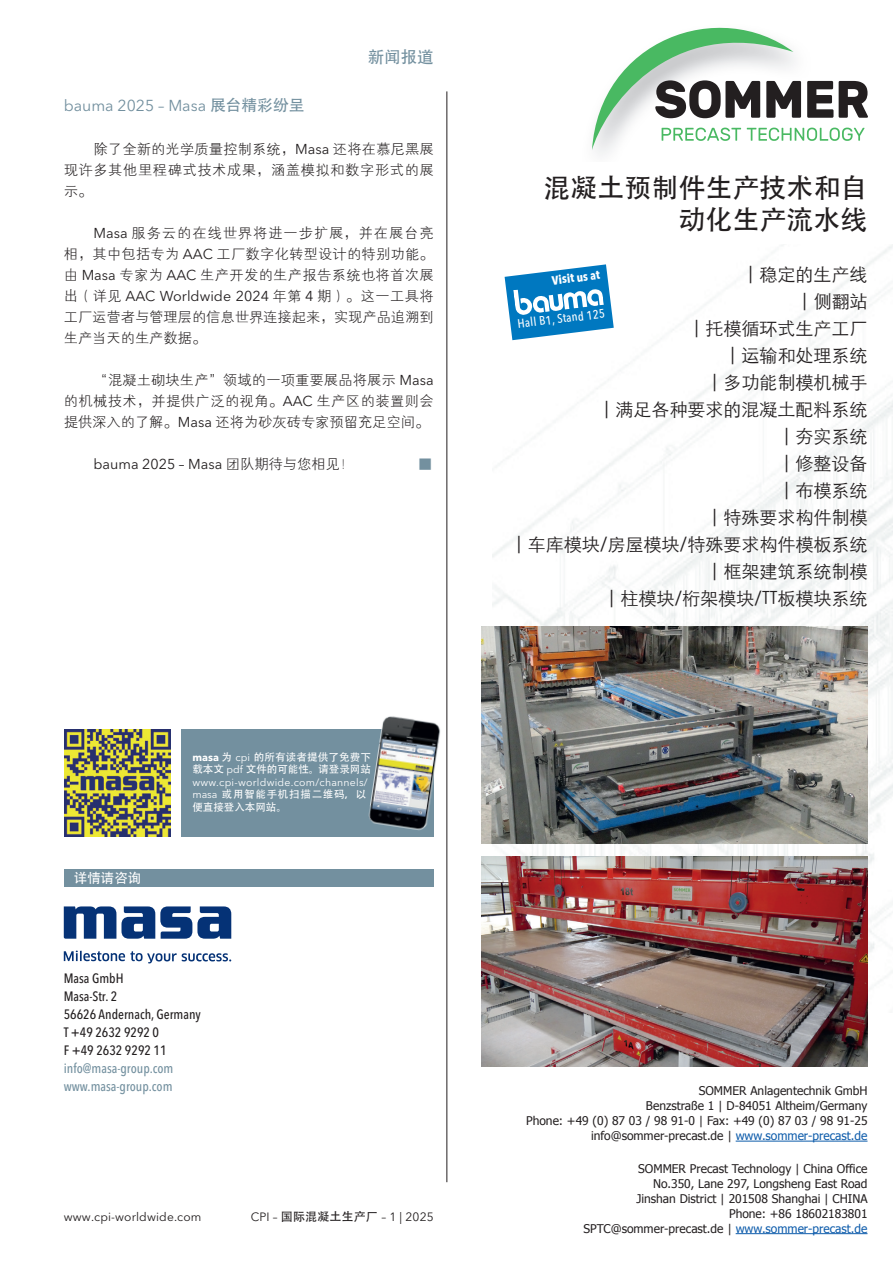
<style>
.page{position:relative;width:893px;height:1263px;background:#fff}
.page>*{position:absolute;margin:0;border:0;box-sizing:border-box;transform-origin:0 0}
.t1{font:500 27px/32.4px "ST Heiti SC";color:#231f20;text-align:right}
.t2{font:300 18px/27px "ST Heiti SC";color:#231f20;text-align:right}
.t3{font:16.5px "Adobe Heiti Std";color:#73909f}
.t4{font:15.75px "Avenir Next LT Pro";color:#73909f}
.t5{font:14.25px/21px "FZXH1 JW GB1 0";letter-spacing:.02em;color:#231f20;text-align:justify}
.t6{font:14.25px "Avenir Next LT Pro";color:#231f20}
.t7{font:14.25px/21px "FZXH1 JW GB1 0";color:#231f20}
.t8{font:14.25px "FZXH1 JW GB1 0";color:#73909f}
.t9{font:500 condensed 13.5px/18px "Avenir Next LT Pro";color:#231f20}
.t10{font:500 condensed 13.5px/18px "Avenir Next LT Pro";color:#73909f}
.t11{font:13.5px "Adobe Heiti Std";color:#fff}
.t12{font:500 condensed 12.3px "Avenir Next LT Pro";color:#fff}
.t13{font:700 condensed 12.3px "Avenir Next LT Pro";color:#fff}
.t14{font:12px/15px "Tahoma";color:#231f20;text-align:right}
.t15{font:12px "Avenir Next LT Pro";letter-spacing:.01em;color:#231f20}
.t16{font:10.5px/12.6px "Adobe Heiti Std";letter-spacing:.015em;color:#fff}
.t17{font:10.5px "Avenir Next LT Pro";letter-spacing:.025em;color:#fff}
.t18{font:10.5px/12.6px "Adobe Heiti Std";letter-spacing:.07em;color:#fff}
.s1{font-family:"Adobe Heiti Std"}
.s2{font-family:"Avenir Next LT Pro"}
.s3{font-family:"FZXH1 JW GB1 0"}
.s4{font-family:"Avenir Next LT Pro";font-weight:700}
.s5{color:#0e5cab}
</style>
<div class="page">
<div style="left:64px;top:869px;width:370px;height:17px;background:#73909f"></div>
<svg style="left:64px;top:950px;width:167px;height:13px"></svg>
<svg style="left:64px;top:906px;width:167px;height:33px"></svg>
<div style="left:181px;top:729px;width:253px;height:108px;background:#73909f"></div>
<img style="left:64px;top:730px;width:107px;height:106px">
<img style="left:368px;top:716px;width:73px;height:115px">
<img style="left:493px;top:244px;width:400px;height:769px">
<svg style="left:592px;top:27px;width:276px;height:123px"></svg>
<hr style="left:736px;top:1141px;width:131px;height:1px;background:#0e5cab">
<hr style="left:736px;top:1233px;width:131px;height:1px;background:#0e5cab">
<img style="left:481px;top:627px;width:386px;height:216px">
<img style="left:481px;top:857px;width:386px;height:209px">
<svg style="left:505px;top:264px;width:109px;height:76px"></svg>
<hr style="left:446px;top:91px;width:1px;height:1091px;background:#231f20">
<h3 class="t3" style="left:368px;top:47px;width:67px">新闻报道</h3>
<h3 class="t4" style="left:64px;top:96px;width:242px">bauma 2025 – Masa <span class="s1">展台精彩纷呈</span></h3>
<p class="t5" style="left:64px;top:138px;width:372px;text-indent:30px">除了全新的光学质量控制系统，<span class="s2">Masa</span> 还将在慕尼黑展现许多其他里程碑式技术成果，涵盖模拟和数字形式的展示。</p>
<p class="t5" style="left:64px;top:222px;width:371px;text-indent:30px"><span class="s2">Masa</span> 服务云的在线世界将进一步扩展，并在展台亮相，其中包括专为 <span class="s2">AAC</span> 工厂数字化转型设计的特别功能。由 <span class="s2">Masa</span> 专家为 <span class="s2">AAC</span> 生产开发的生产报告系统也将首次展</p>
<p class="t6" style="left:64px;top:287px;width:371px"><span class="s3">出（详见</span> AAC Worldwide 2024 <span class="s3">年第</span> 4 <span class="s3">期）。这一工具将</span></p>
<p class="t7" style="left:64px;top:306px;width:371px">工厂运营者与管理层的信息世界连接起来，实现产品追溯到生产当天的生产数据。</p>
<p class="t5" style="left:64px;top:369px;width:371px;text-indent:30px">“混凝土砌块生产”领域的一项重要展品将展示 <span class="s2">Masa</span>的机械技术，并提供广泛的视角。<span class="s2">AAC</span> 生产区的装置则会提供深入的了解。<span class="s2">Masa</span> 还将为砂灰砖专家预留充足空间。</p>
<p class="t6" style="left:94px;top:455px;width:262px">bauma 2025 – Masa <span class="s3">团队期待与您相见！</span></p>
<p class="t8" style="left:418px;top:456px;width:16px">■</p>
<p class="t11" style="left:74px;top:870px;width:69px">详情请咨询</p>
<p class="t16" style="left:192px;top:751px;width:180px"><span class="s4">masa</span> 为 <span class="s2">cpi</span> 的所有读者提供了免费下载本文 <span class="s2">pdf</span> 文件的可能性。请登录网站</p>
<p class="t17" style="left:192px;top:776px;width:177px">www.cpi-worldwide.com/channels/</p>
<p class="t18" style="left:192px;top:788px;width:175px"><span class="s2">masa</span> 或用智能手机扫描二维码，以便直接登入本网站。</p>
<p class="t9" style="left:64px;top:969px;width:139px">Masa GmbH<br>Masa-Str. 2<br>56626 Andernach, Germany<br>T +49 2632 9292 0<br>F +49 2632 9292 11</p>
<p class="t10" style="left:64px;top:1059px;width:111px">info@masa-group.com www.masa-group.com</p>
<p class="t15" style="left:64px;top:1210px;width:139px">www.cpi-worldwide.com</p>
<p class="t15" style="left:251px;top:1210px;width:184px">CPI – <span class="s1">国际混凝土生产厂</span> – 1 | 2025</p>
<h1 class="t1" style="left:543px;top:170px;width:326px">混凝土预制件生产技术和自动化生产流水线</h1>
<p class="t13" style="left:551px;top:273px;width:50px;rotate:-7deg">Visit us at</p>
<p class="t12" style="left:517px;top:316px;width:90px;rotate:-7deg">Hall B1, Stand 125</p>
<h2 class="t2" style="left:515px;top:259px;width:354px">| 稳定的生产线<br>| 侧翻站<br>| 托模循环式生产工厂<br>| 运输和处理系统<br>| 多功能制模机械手<br>| 满足各种要求的混凝土配料系统<br>| 夯实系统<br>| 修整设备<br>| 布模系统<br>| 特殊要求构件制模<br>| 车库模块/房屋模块/特殊要求构件模板系统| 框架建筑系统制模<br>| 柱模块/桁架模块/TT板模块系统</h2>
<p class="t14" style="left:526px;top:1083px;width:343px">SOMMER Anlagentechnik GmbH<br>Benzstraße 1 | D-84051 Altheim/Germany<br>Phone: +49 (0) 87 03 / 98 91-0 | Fax: +49 (0) 87 03 / 98 91-25 info@sommer-precast.de | <span class="s5">www.sommer-precast.de</span></p>
<p class="t14" style="left:583px;top:1160px;width:286px">SOMMER Precast Technology | China Office<br>No.350, Lane 297, Longsheng East Road<br>Jinshan District | 201508 Shanghai | CHINA<br>Phone: +86 18602183801<br>SPTC@sommer-precast.de | <span class="s5">www.sommer-precast.de</span></p>
</div>
